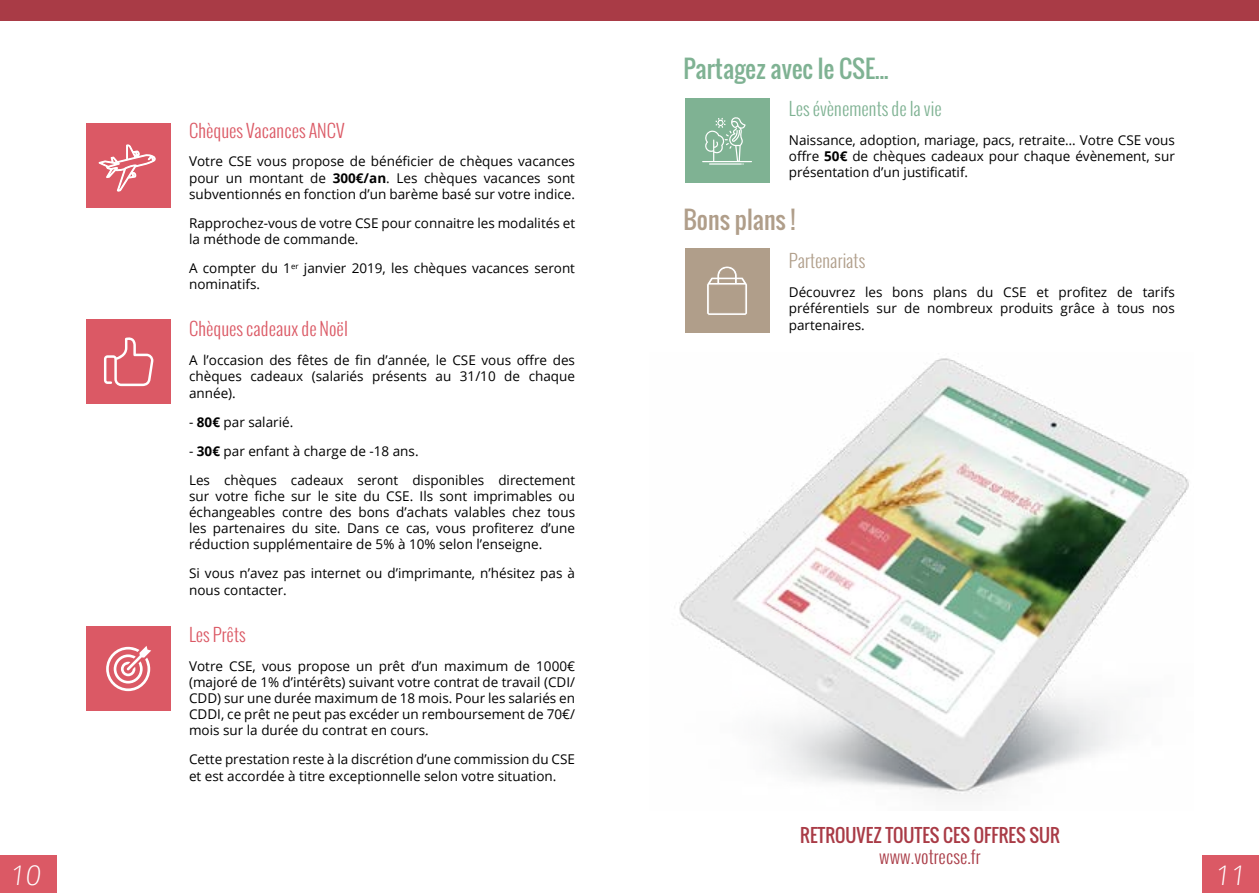
<style>
.page{position:relative;width:1259px;height:893px;background:#fff}
.page>*{position:absolute;margin:0;border:0;box-sizing:border-box;transform-origin:0 0}
.t1{font:300 27px "Open Sans";color:#fff}
.t2{font:24px "Oswald";color:#7fb293}
.t3{font:24px "Oswald";color:#b09e8a}
.t4{font:300 18px "Oswald";color:#db5965}
.t5{font:18px "Oswald";color:#a93b46}
.t6{font:300 18px "Oswald";color:#7fb293}
.t7{font:300 18px "Oswald";color:#a93b46}
.t8{font:300 18px "Oswald";color:#b09e8a}
.t9{font:13.5px/16.2px "Open Sans";color:#000;text-align:justify}
.s1{font-weight:700}
</style>
<div class="page">
<div style="left:685px;top:99px;width:84px;height:84px;background:#7fb293"></div>
<div style="left:685px;top:249px;width:84px;height:84px;background:#b09e8a"></div>
<svg style="left:702px;top:117px;width:50px;height:48px"></svg>
<svg style="left:707px;top:266px;width:40px;height:49px"></svg>
<img style="left:679px;top:358px;width:510px;height:438px">
<div style="left:0;top:855px;width:56px;height:38px;background:#db5965"></div>
<div style="left:86px;top:124px;width:85px;height:84px;background:#db5965"></div>
<div style="left:86px;top:320px;width:85px;height:84px;background:#db5965"></div>
<div style="left:86px;top:626px;width:85px;height:85px;background:#db5965"></div>
<div style="left:0;top:0;width:1259px;height:20px;background:#a93b46"></div>
<svg style="left:98px;top:144px;width:58px;height:48px"></svg>
<svg style="left:104px;top:337px;width:49px;height:49px"></svg>
<svg style="left:106px;top:646px;width:45px;height:45px"></svg>
<div style="left:1202px;top:855px;width:57px;height:38px;background:#db5965"></div>
<h1 class="t1" style="left:9px;top:857px;width:37px">10</h1>
<h3 class="t4" style="left:189px;top:118px;width:157px">Chèques Vacances ANCV</h3>
<p class="t9" style="left:189px;top:153px;width:387px">Votre CSE vous propose de bénéficier de chèques vacances pour un montant de <span class="s1">300€/an</span>. Les chèques vacances sont subventionnés en fonction d’un barème basé sur votre indice.</p>
<p class="t9" style="left:189px;top:214px;width:387px">Rapprochez-vous de votre CSE pour connaitre les modalités et la méthode de commande.</p>
<p class="t9" style="left:189px;top:260px;width:387px">A compter du 1<sup>er</sup> janvier 2019, les chèques vacances seront nominatifs.</p>
<h3 class="t4" style="left:189px;top:317px;width:160px">Chèques cadeaux de Noël</h3>
<p class="t9" style="left:189px;top:352px;width:387px">A l’occasion des fêtes de fin d’année, le CSE vous offre des chèques cadeaux (salariés présents au 31/10 de chaque année).</p>
<p class="t9" style="left:189px;top:413px;width:106px">- <span class="s1">80€</span> par salarié.</p>
<p class="t9" style="left:189px;top:436px;width:387px;line-height:29px">- <span class="s1">30€</span> par enfant à charge de -18 ans.<br>Les chèques cadeaux seront disponibles directement</p>
<p class="t9" style="left:189px;top:487px;width:387px">sur votre fiche sur le site du CSE. Ils sont imprimables ou échangeables contre des bons d’achats valables chez tous les partenaires du site. Dans ce cas, vous profiterez d’une réduction supplémentaire de 5% à 10% selon l’enseigne.</p>
<p class="t9" style="left:189px;top:565px;width:387px">Si vous n’avez pas internet ou d’imprimante, n’hésitez pas à nous contacter.</p>
<h3 class="t4" style="left:189px;top:622px;width:58px">Les Prêts</h3>
<p class="t9" style="left:189px;top:657px;width:387px">Votre CSE, vous propose un prêt d’un maximum de 1000€ (majoré de 1% d’intérêts) suivant votre contrat de travail (CDI/ CDD) sur une durée maximum de 18 mois. Pour les salariés en CDDI, ce prêt ne peut pas excéder un remboursement de 70€/ mois sur la durée du contrat en cours.</p>
<p class="t9" style="left:189px;top:751px;width:387px">Cette prestation reste à la discrétion d’une commission du CSE et est accordée à titre exceptionnelle selon votre situation.</p>
<h2 class="t2" style="left:683px;top:51px;width:207px">Partagez avec le CSE...</h2>
<h3 class="t6" style="left:789px;top:96px;width:154px">Les évènements de la vie</h3>
<p class="t9" style="left:789px;top:132px;width:387px">Naissance, adoption, mariage, pacs, retraite… Votre CSE vous offre <span class="s1">50€</span> de chèques cadeaux pour chaque évènement, sur présentation d’un justificatif.</p>
<h2 class="t3" style="left:683px;top:201px;width:113px">Bons plans !</h2>
<h3 class="t8" style="left:789px;top:249px;width:78px">Partenariats</h3>
<p class="t9" style="left:789px;top:284px;width:387px">Découvrez les bons plans du CSE et profitez de tarifs préférentiels sur de nombreux produits grâce à tous nos partenaires.</p>
<h3 class="t5" style="left:800px;top:821px;width:261px">RETROUVEZ TOUTES CES OFFRES SUR</h3>
<h3 class="t7" style="left:879px;top:845px;width:103px">www.votrecse.fr</h3>
<h1 class="t1" style="left:1214px;top:857px;width:37px">11</h1>
</div>
